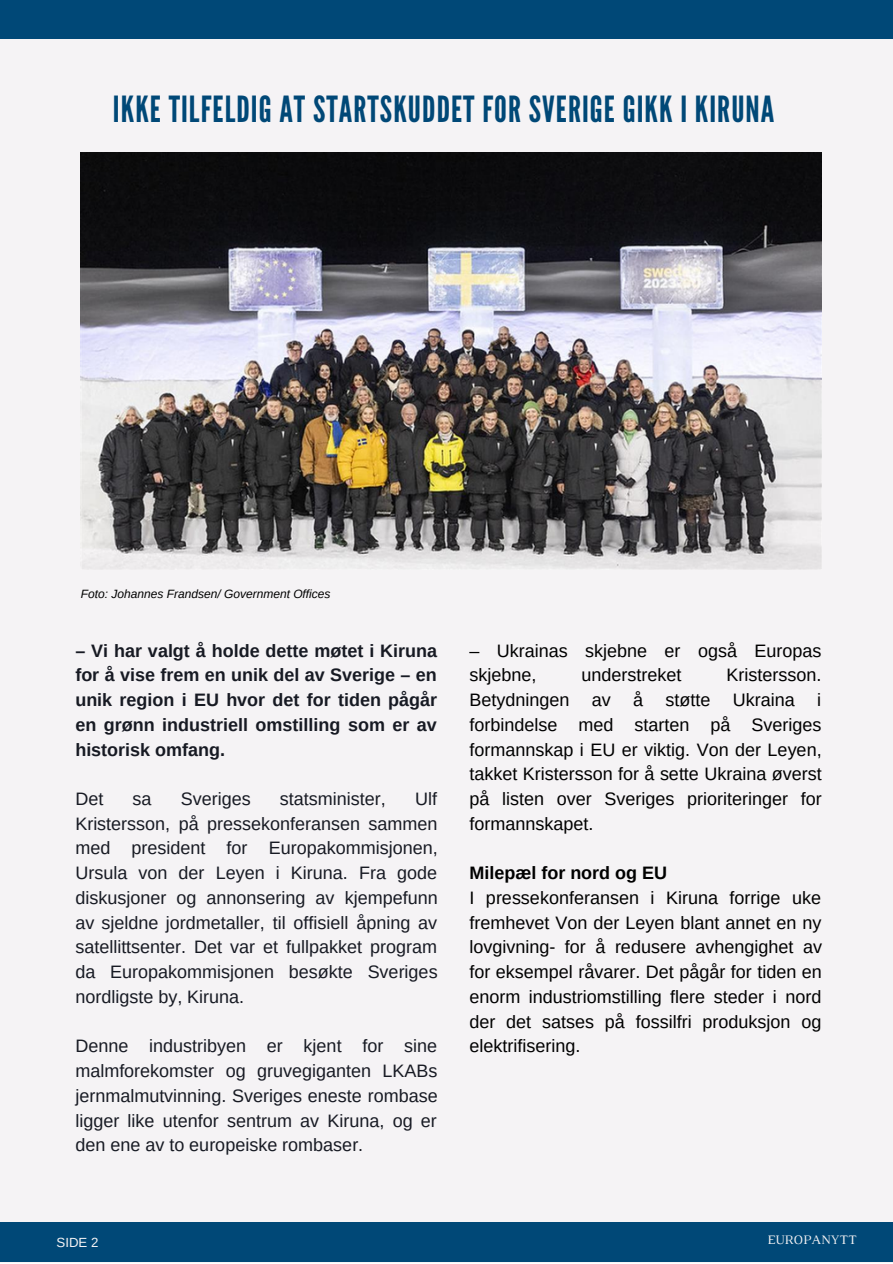
<style>
.page{position:relative;width:893px;height:1264px;background:#fff}
.page>*{position:absolute;margin:0;border:0;box-sizing:border-box;transform-origin:0 0}
.t1{font:36px "League Gothic";letter-spacing:.03em;color:#004877}
.t2{font:18px/24.8px "Arimo";color:#000;text-align:justify}
.t3{font:18px/24.8px "Arimo";color:#171a23;text-align:justify}
.t4{font:700 18px/24.8px "Arimo";color:#171a23;text-align:justify}
.t5{font:700 18px "Arimo";color:#000}
.t6{font:13.2px "Luthier";color:#f5f3f5}
.t7{font:13.2px "Arimo";color:#f5f3f5}
.t8{font:italic 12px "Arimo";color:#000}
</style>
<div class="page">
<div style="left:0;top:0;width:892px;height:1262px;background:#f5f3f5"></div>
<div style="left:0;top:1222px;width:892px;height:40px;background:#004877"></div>
<div style="left:0;top:0;width:892px;height:39px;background:#004877"></div>
<img style="left:81px;top:152px;width:740px;height:417px">
<h1 class="t1" style="left:113px;top:88px;width:663px">IKKE TILFELDIG AT STARTSKUDDET FOR SVERIGE GIKK I KIRUNA</h1>
<p class="t8" style="left:81px;top:587px;width:251px">Foto: Johannes Frandsen/ Government Offices</p>
<p class="t4" style="left:75px;top:638px;width:363px">– Vi har valgt å holde dette møtet i Kiruna for å vise frem en unik del av Sverige – en unik region i EU hvor det for tiden pågår en grønn industriell omstilling som er av historisk omfang.</p>
<p class="t3" style="left:75px;top:786px;width:29px">Det</p>
<p class="t3" style="left:132px;top:786px;width:20px">sa</p>
<p class="t3" style="left:181px;top:786px;width:71px">Sveriges</p>
<p class="t3" style="left:280px;top:786px;width:107px">statsminister,</p>
<p class="t3" style="left:75px;top:786px;width:364px;text-indent:340px">Ulf Kristersson, på pressekonferansen sammen med president for Europakommisjonen, Ursula von der Leyen i Kiruna. Fra gode diskusjoner og annonsering av kjempefunn av sjeldne jordmetaller, til offisiell åpning av satellittsenter. Det var et fullpakket program da Europakommisjonen besøkte Sveriges nordligste by, Kiruna.</p>
<p class="t3" style="left:75px;top:1033px;width:364px">Denne industribyen er kjent for sine malmforekomster og gruvegiganten LKABs jernmalmutvinning. Sveriges eneste rombase ligger like utenfor sentrum av Kiruna, og er den ene av to europeiske rombaser.</p>
<p class="t2" style="left:469px;top:638px;width:353px">– Ukrainas skjebne er også Europas skjebne,</p>
<p class="t2" style="left:469px;top:662px;width:354px;text-indent:257px">Kristersson.<br>Betydningen av å støtte Ukraina i forbindelse med starten på Sveriges formannskap i EU er viktig. Von der Leyen, takket Kristersson for å sette Ukraina øverst på listen over Sveriges prioriteringer for formannskapet.</p>
<p class="t5" style="left:469px;top:862px;width:199px">Milepæl for nord og EU</p>
<p class="t2" style="left:469px;top:885px;width:354px">I pressekonferansen i Kiruna forrige uke fremhevet Von der Leyen blant annet en ny lovgivning- for å redusere avhengighet av for eksempel råvarer. Det pågår for tiden en enorm industriomstilling flere steder i nord der det satses på fossilfri produksjon og elektrifisering.</p>
<p class="t2" style="left:581px;top:662px;width:101px">understreket</p>
<p class="t7" style="left:57px;top:1235px;width:43px">SIDE 2</p>
<p class="t6" style="left:767px;top:1235px;width:91px">EUROPANYTT</p>
</div>
